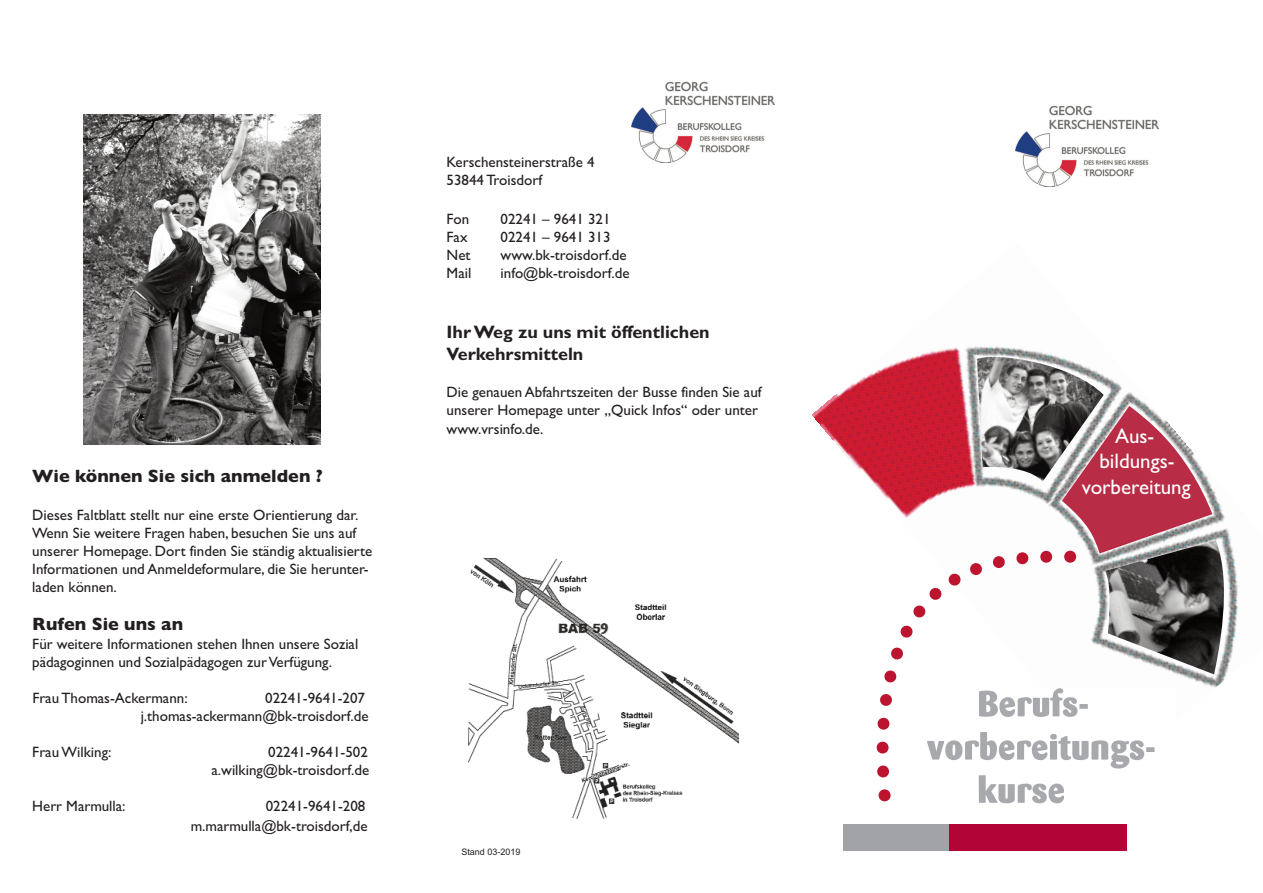
<style>
.page{position:relative;width:1263px;height:893px;background:#fff}
.page>*{position:absolute;margin:0;border:0;box-sizing:border-box;transform-origin:0 0}
.t1{font:21px/25.2px "Gill Sans";color:#fff;text-align:center}
.t2{font:700 18px/21.6px "Gill Sans";color:#231f20}
.t3{font:700 18px "Gill Sans";color:#231f20}
.t4{font:15px/18px "Gill Sans";color:#231f20}
.t5{font:9px "Arial";color:#231f20}
</style>
<div class="page">
<img style="left:812px;top:346px;width:427px;height:342px">
<img style="left:1015px;top:105px;width:143px;height:81px">
<img style="left:1062px;top:406px;width:150px;height:147px">
<img style="left:83px;top:115px;width:237px;height:330px">
<div style="left:843px;top:825px;width:107px;height:26px;background:#a1a3a6"></div>
<div style="left:950px;top:825px;width:177px;height:26px;background:#b30437"></div>
<img style="left:1105px;top:540px;width:128px;height:134px">
<svg style="left:1070px;top:697px;width:18px;height:20px"></svg>
<svg style="left:1070px;top:740px;width:38px;height:20px"></svg>
<img style="left:977px;top:352px;width:127px;height:133px">
<svg style="left:865px;top:545px;width:205px;height:259px"></svg>
<svg style="left:878px;top:789px;width:12px;height:12px"></svg>
<svg style="left:1064px;top:551px;width:12px;height:12px"></svg>
<img style="left:631px;top:81px;width:143px;height:81px">
<img style="left:468px;top:557px;width:270px;height:262px">
<p class="t3" style="left:32px;top:462px;width:292px">Wie können Sie sich anmelden ?</p>
<p class="t4" style="left:32px;top:506px;width:341px">Dieses Faltblatt stellt nur eine erste Orientierung dar.<br>Wenn Sie weitere Fragen haben, besuchen Sie uns auf unserer Homepage. Dort finden Sie ständig aktualisierte Informationen und Anmeldeformulare, die Sie herunter&shy;laden können.</p>
<p class="t3" style="left:32px;top:609px;width:152px">Rufen Sie uns an</p>
<p class="t4" style="left:32px;top:635px;width:327px">Für weitere Informationen stehen Ihnen unsere Sozial pädagoginnen und Sozialpädagogen zurVerfügung.</p>
<p class="t4" style="left:32px;top:689px;width:157px">Frau Thomas-Ackermann:</p>
<p class="t4" style="left:141px;top:689px;width:230px;text-align:right">02241-9641-207 j.thomas-ackermann@bk-troisdorf.de</p>
<p class="t4" style="left:32px;top:743px;width:81px">FrauWilking:</p>
<p class="t4" style="left:212px;top:743px;width:159px;text-align:right">02241-9641-502 a.wilking@bk-troisdorf.de</p>
<p class="t4" style="left:32px;top:797px;width:95px">Herr Marmulla:</p>
<p class="t4" style="left:191px;top:796px;width:178px;line-height:20px;text-align:right">02241-9641-208 m.marmulla@bk-troisdorf,de</p>
<p class="t4" style="left:447px;top:153px;width:149px">Kerschensteinerstraße 4<br>53844 Troisdorf</p>
<p class="t4" style="left:447px;top:210px;width:24px">Fon</p>
<p class="t4" style="left:501px;top:210px;width:112px">02241 – 9641 321</p>
<p class="t4" style="left:447px;top:228px;width:22px">Fax</p>
<p class="t4" style="left:501px;top:228px;width:112px">02241 – 9641 313</p>
<p class="t4" style="left:447px;top:246px;width:25px">Net</p>
<p class="t4" style="left:501px;top:246px;width:127px">www.bk-troisdorf.de</p>
<p class="t4" style="left:447px;top:264px;width:26px">Mail</p>
<p class="t4" style="left:501px;top:264px;width:130px">info@bk-troisdorf.de</p>
<p class="t2" style="left:447px;top:322px;width:265px">IhrWeg zu uns mit öffentlichen<br>Verkehrsmitteln</p>
<p class="t4" style="left:447px;top:383px;width:316px">Die genauen Abfahrtszeiten der Busse finden Sie auf unserer Homepage unter „Quick Infos“ oder unter</p>
<p class="t4" style="left:447px;top:421px;width:98px">www.vrsinfo.de.</p>
<p class="t5" style="left:461px;top:845px;width:61px">Stand 03-2019</p>
<h1 class="t1" style="left:1082px;top:424px;width:110px">Aus&shy;bildungs&shy;vorbereitung</h1>
</div>
